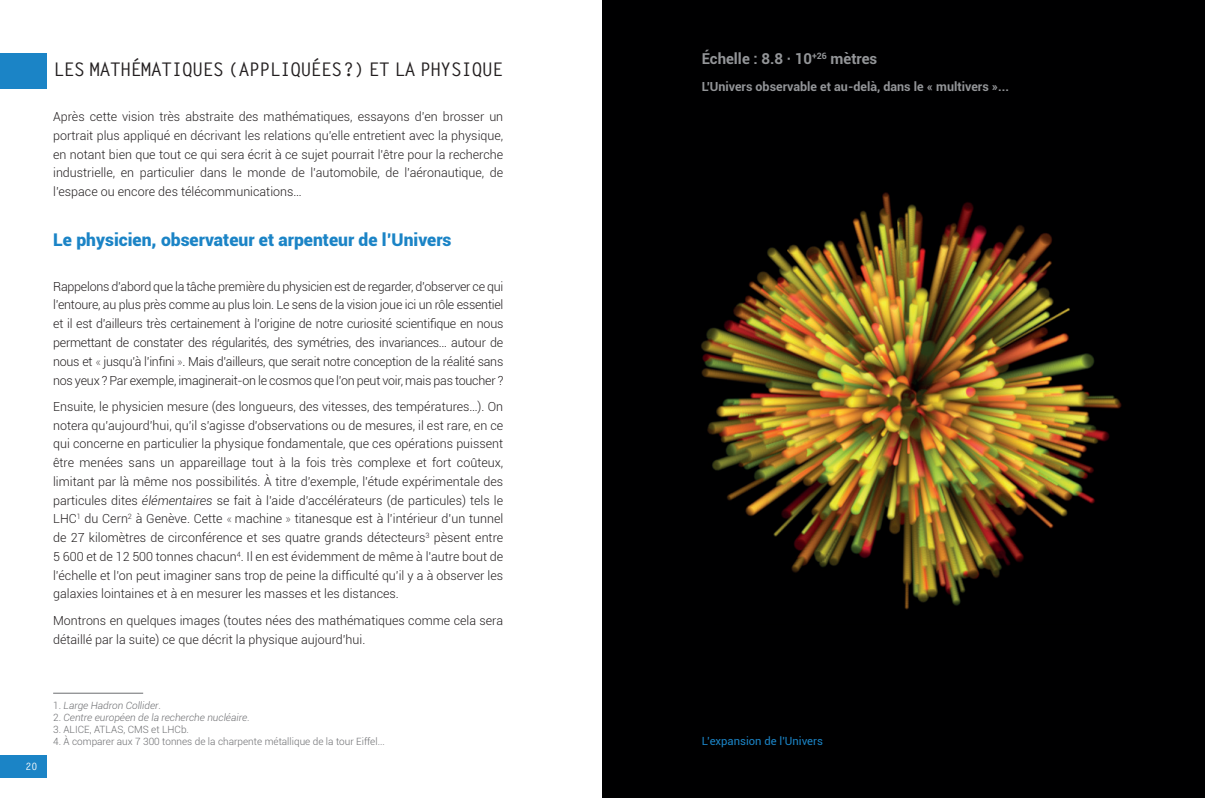
<style>
.page{position:relative;width:1205px;height:798px;background:#fff}
.page>*{position:absolute;margin:0;border:0;box-sizing:border-box;transform-origin:0 0}
.t1{font:700 18.75px "Letter Gothic Std";letter-spacing:-.05em;color:#231f20}
.t2{font:900 17.5px "Roboto";color:#1b84c6}
.t3{font:700 15px "Roboto";color:#939598}
.t4{font:300 12.5px/18.8px "Roboto";color:#231f20;text-align:justify}
.t5{font:700 12.5px "Roboto";color:#939598}
.t6{font:11.25px "Roboto";color:#1b84c6}
.t7{font:300 10px "Roboto";color:#6c6d70}
.t8{font:italic 300 10px "Roboto";color:#6c6d70}
.t9{font:700 10px "Letter Gothic Std";color:#fff}
.s1{font-weight:100}
.s2{font-style:italic}
.s3{font-family:"Arial"}
.s4{font-style:normal}
</style>
<div class="page">
<div style="left:0;top:755px;width:46px;height:22px;background:#1b84c6"></div>
<hr style="left:53px;top:692px;width:90px;height:1px;background:#6c6d70">
<div style="left:602px;top:0;width:603px;height:797px;background:#000001"></div>
<img style="left:701px;top:192px;width:421px;height:418px">
<div style="left:0;top:54px;width:46px;height:35px;background:#1b84c6"></div>
<h1 class="t1" style="left:53px;top:58px;width:452px">LES MATHÉMATIQUES (APPLIQUÉES?) ET LA PHYSIQUE</h1>
<p class="t4" style="left:53px;top:107px;width:452px">Après cette vision très abstraite des mathématiques, essayons d’en brosser un portrait plus appliqué en décrivant les relations qu’elle entretient avec la physique, en notant bien que tout ce qui sera écrit à ce sujet pourrait l’être pour la recherche industrielle, en particulier dans le monde de l’automobile, de l’aéronautique, de l’espace ou encore des télécommunications…</p>
<h2 class="t2" style="left:53px;top:227px;width:400px">Le physicien, observateur et arpenteur de l’Univers</h2>
<p class="t4" style="left:53px;top:276px;width:452px">Rappelons d’abord que la tâche première du physicien est de regarder, d’observer ce qui l’entoure, au plus près comme au plus loin. Le sens de la vision joue ici un rôle essentiel et il est d’ailleurs très certainement à l’origine de notre curiosité scientifique en nous permettant de constater des régularités, des symétries, des invariances… autour de nous et <span class="s1">«</span> jusqu’à l’infini <span class="s1">»</span>. Mais d’ailleurs, que serait notre conception de la réalité sans nos yeux ? Par exemple, imaginerait-on le cosmos que l’on peut voir, mais pas toucher ?</p>
<p class="t4" style="left:53px;top:396px;width:452px">Ensuite, le physicien mesure (des longueurs, des vitesses, des températures…). On notera qu’aujourd’hui, qu’il s’agisse d’observations ou de mesures, il est rare, en ce qui concerne en particulier la physique fondamentale, que ces opérations puissent être menées sans un appareillage tout à la fois très complexe et fort coûteux, limitant par là même nos possibilités. À titre d’exemple, l’étude expérimentale des particules dites <span class="s2">élémentaires</span> se fait à l’aide d’accélérateurs (de particules) tels le LHC<sup>1</sup> du Cern<sup>2</sup> à Genève. Cette <span class="s1">«</span> machine <span class="s1">»</span> titanesque est à l’intérieur d’un tunnel de 27 kilomètres de circonférence et ses quatre grands détecteurs<sup>3</sup> pèsent entre 5 600 et de 12 500 tonnes chacun<sup>4</sup>. Il en est évidemment de même à l’autre bout de l’échelle et l’on peut imaginer sans trop de peine la difficulté qu’il y a à observer les galaxies lointaines et à en mesurer les masses et les distances.</p>
<p class="t4" style="left:53px;top:610px;width:452px">Montrons en quelques images (toutes nées des mathématiques comme cela sera détaillé par la suite) ce que décrit la physique aujourd’hui.</p>
<p class="t3" style="left:702px;top:48px;width:177px">Échelle : 8.8 <span class="s3">∙</span> 10<sup>+26</sup> mètres</p>
<p class="t5" style="left:702px;top:77px;width:309px">L'Univers observable et au-delà, dans le « multivers »...</p>
<p class="t9" style="left:25px;top:759px;width:14px">20</p>
<p class="t8" style="left:53px;top:698px;width:109px"><span class="s4">1.</span> Large Hadron Collider<span class="s4">.</span></p>
<p class="t8" style="left:53px;top:710px;width:198px"><span class="s4">2.</span> Centre européen de la recherche nucléaire<span class="s4">.</span></p>
<p class="t7" style="left:53px;top:722px;width:137px">3. ALICE, ATLAS, CMS et LHCb.</p>
<p class="t7" style="left:53px;top:734px;width:333px">4. À comparer aux 7 300 tonnes de la charpente métallique de la tour Eiffel...</p>
<p class="t6" style="left:702px;top:732px;width:123px">L’expansion de l'Univers</p>
</div>
